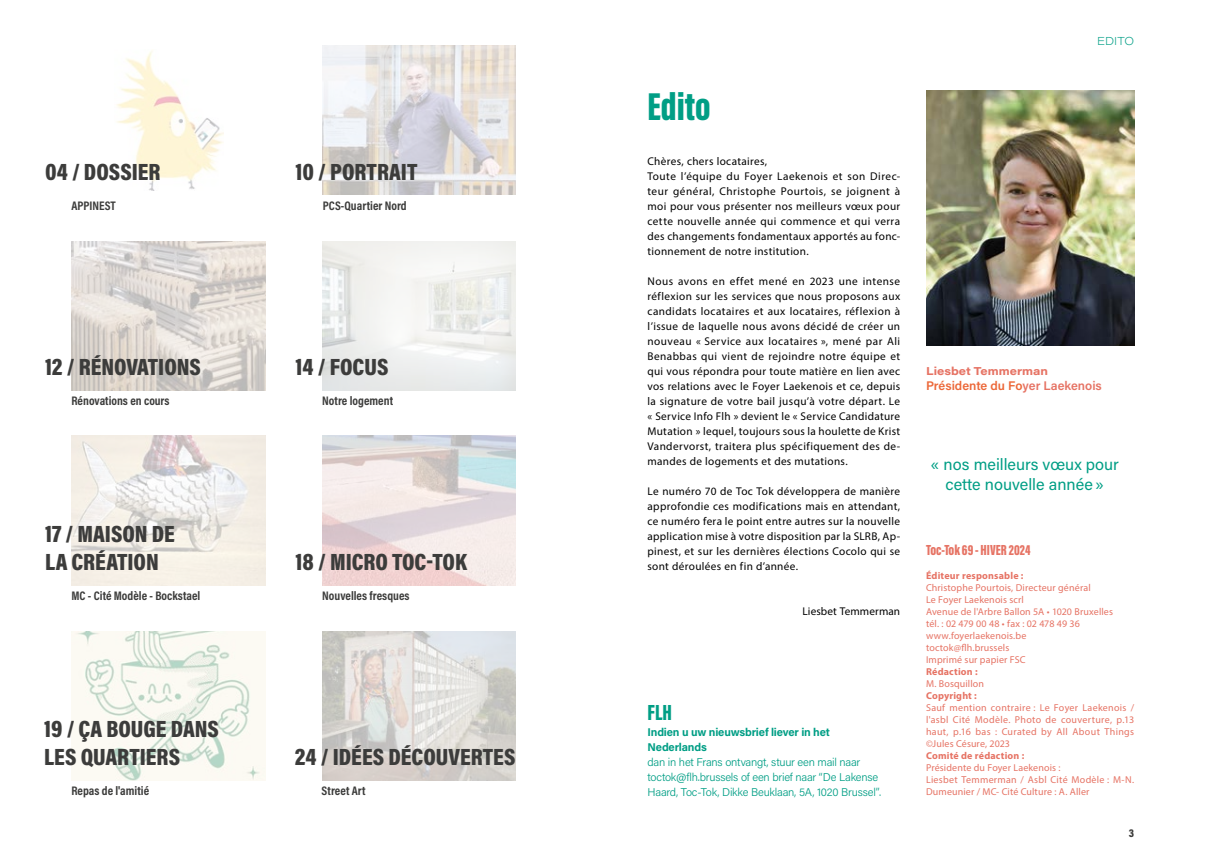
<style>
.page{position:relative;width:1205px;height:865px;background:#fff}
.page>*{position:absolute;margin:0;border:0;box-sizing:border-box;transform-origin:0 0}
.t1{font:900 40px "Acumin Pro Extra Cond";color:#009e85}
.t2{font:900 23.75px/28.5px "Acumin Pro Cond";color:#3c3c3b}
.t3{font:900 22.5px "Acumin Pro Extra Cond";color:#009e85}
.t4{font:16.25px/19.5px "Acumin Pro";color:#009e85;text-align:center}
.t5{font:900 15px "Acumin Pro Extra Cond";color:#e67364}
.t6{font:700 12.5px "Acumin Pro Cond";color:#3c3c3b}
.t7{font:600 12.5px "Acumin Pro";color:#ec6839}
.t8{font:11.25px/15px "Myriad Pro";letter-spacing:.03em;color:#000;text-align:justify}
.t9{font:300 11.25px/15px "Acumin Pro";letter-spacing:-.02em;color:#009e85}
.t10{font:700 11.25px/15px "Acumin Pro";letter-spacing:-.015em;color:#009e85}
.t11{font:11.25px "Myriad Pro";letter-spacing:.01em;color:#000}
.t12{font:700 11.25px "Acumin Pro Wide";color:#e67364}
.t13{font:200 11.25px "Acumin Pro Wide";letter-spacing:.005em;color:#009e85}
.t14{font:900 11.25px "Acumin Pro Cond";color:#3c3c3b}
.t15{font:10px/12px "Myriad Pro";letter-spacing:.015em;color:#e67364}
.t16{font:700 10px "Myriad Pro";letter-spacing:.02em;color:#e67364}
.s1{color:#e67364}
</style>
<div class="page">
<img style="left:71px;top:241px;width:194px;height:149px">
<img style="left:322px;top:241px;width:194px;height:149px">
<img style="left:322px;top:46px;width:194px;height:149px">
<img style="left:117px;top:51px;width:107px;height:139px">
<img style="left:71px;top:631px;width:194px;height:149px">
<img style="left:322px;top:631px;width:194px;height:149px">
<img style="left:322px;top:435px;width:194px;height:150px">
<img style="left:71px;top:435px;width:194px;height:150px">
<img style="left:926px;top:91px;width:208px;height:254px">
<h2 class="t2" style="left:45px;top:157px;width:117px">04 / DOSSIER</h2>
<p class="t6" style="left:71px;top:197px;width:46px">APPINEST</p>
<h2 class="t2" style="left:45px;top:352px;width:157px">12 / RÉNOVATIONS</h2>
<p class="t6" style="left:71px;top:392px;width:100px">Rénovations en cours</p>
<h2 class="t2" style="left:45px;top:518px;width:131px">17 / MAISON DE<br>LA CRÉATION</h2>
<p class="t6" style="left:71px;top:587px;width:130px">MC - Cité Modèle - Bockstael</p>
<h2 class="t2" style="left:44px;top:713px;width:176px">19 / ÇA BOUGE DANS<br>LES QUARTIERS</h2>
<p class="t6" style="left:71px;top:782px;width:79px">Repas de l'amitié</p>
<h2 class="t2" style="left:296px;top:157px;width:123px">10 / PORTRAIT</h2>
<p class="t6" style="left:323px;top:197px;width:85px">PCS-Quartier Nord</p>
<h2 class="t2" style="left:296px;top:352px;width:94px">14 / FOCUS</h2>
<p class="t6" style="left:322px;top:392px;width:72px">Notre logement</p>
<h2 class="t2" style="left:296px;top:547px;width:173px">18 / MICRO TOC-TOK</h2>
<p class="t6" style="left:322px;top:587px;width:89px">Nouvelles fresques</p>
<h2 class="t2" style="left:295px;top:742px;width:222px">24 / IDÉES DÉCOUVERTES</h2>
<p class="t6" style="left:322px;top:782px;width:46px">Street Art</p>
<h1 class="t1" style="left:647px;top:82px;width:65px">Edito</h1>
<p class="t8" style="left:647px;top:154px;width:254px;text-align:left">Chères, chers locataires,<br>Toute l’équipe du Foyer Laekenois et son Direc&shy;teur général, Christophe Pourtois, se joignent à moi pour vous présenter nos meilleurs vœux pour cette nouvelle année qui commence et qui verra des changements fondamentaux apportés au fonc&shy;tionnement de notre institution.</p>
<p class="t8" style="left:647px;top:274px;width:254px">Nous avons en effet mené en 2023 une intense réflexion sur les services que nous proposons aux candidats locataires et aux locataires, réflexion à l’issue de laquelle nous avons décidé de créer un nouveau « Service aux locataires », mené par Ali Benabbas qui vient de rejoindre notre équipe et qui vous répondra pour toute matière en lien avec vos relations avec le Foyer Laekenois et ce, depuis la signature de votre bail jusqu’à votre départ. Le « Service Info Flh » devient le « Service Candidature Mutation » lequel, toujours sous la houlette de Krist Vandervorst, traitera plus spécifiquement des de&shy;mandes de logements et des mutations.</p>
<p class="t8" style="left:647px;top:483px;width:254px">Le numéro 70 de Toc Tok développera de manière approfondie ces modifications mais en attendant, ce numéro fera le point entre autres sur la nouvelle application mise à votre disposition par la SLRB, Ap&shy;pinest, et sur les dernières élections Cocolo qui se sont déroulées en fin d’année.</p>
<p class="t11" style="left:802px;top:604px;width:99px">Liesbet Temmerman</p>
<h3 class="t3" style="left:647px;top:699px;width:26px">FLH</h3>
<p class="t10" style="left:647px;top:723px;width:184px">Indien u uw nieuwsbrief liever in het<br>Nederlands</p>
<p class="t9" style="left:647px;top:753px;width:235px">dan in het Frans ontvangt, stuur een mail naar toctok@flh.brussels of een brief naar “De Lakense<br>Haard, Toc-Tok, Dikke Beuklaan, 5A, 1020 Brussel”.</p>
<p class="t13" style="left:1097px;top:33px;width:38px">EDITO</p>
<p class="t12" style="left:926px;top:363px;width:123px">Liesbet Temmerman</p>
<p class="t7" style="left:926px;top:377px;width:177px">Présidente du Fo<span class="s1">yer Laekenois</span></p>
<h3 class="t4" style="left:930px;top:454px;width:190px">« nos meilleurs vœux pour cette nouvelle année »</h3>
<h3 class="t5" style="left:926px;top:541px;width:106px">Toc-Tok 69 - HIVER 2024</h3>
<p class="t16" style="left:926px;top:569px;width:99px">Éditeur responsable :</p>
<p class="t15" style="left:926px;top:581px;width:188px">Christophe Pourtois, Directeur général<br>Le Foyer Laekenois scrl<br>Avenue de l'Arbre Ballon 5A • 1020 Bruxelles tél. : 02 479 00 48 • fax : 02 478 49 36 www.foyerlaekenois.be<br>toctok@flh.brussels<br>Imprimé sur papier FSC</p>
<p class="t16" style="left:926px;top:665px;width:53px">Rédaction :</p>
<p class="t15" style="left:926px;top:677px;width:60px">M. Bosquillon</p>
<p class="t16" style="left:926px;top:689px;width:52px">Copyright :</p>
<p class="t15" style="left:926px;top:701px;width:210px;text-align:justify">Sauf mention contraire : Le Foyer Laekenois / l'asbl Cité Modèle. Photo de couverture, p.13 haut, p.16 bas : Curated by All About Things ©Jules Césure, 2023</p>
<p class="t16" style="left:926px;top:749px;width:100px">Comité de rédaction :</p>
<p class="t15" style="left:926px;top:761px;width:209px">Présidente du Foyer Laekenois :<br>Liesbet Temmerman / Asbl Cité Modèle : M-N.<br>Dumeunier / MC- Cité Culture : A. Aller</p>
<p class="t14" style="left:1129px;top:825px;width:7px">3</p>
</div>
